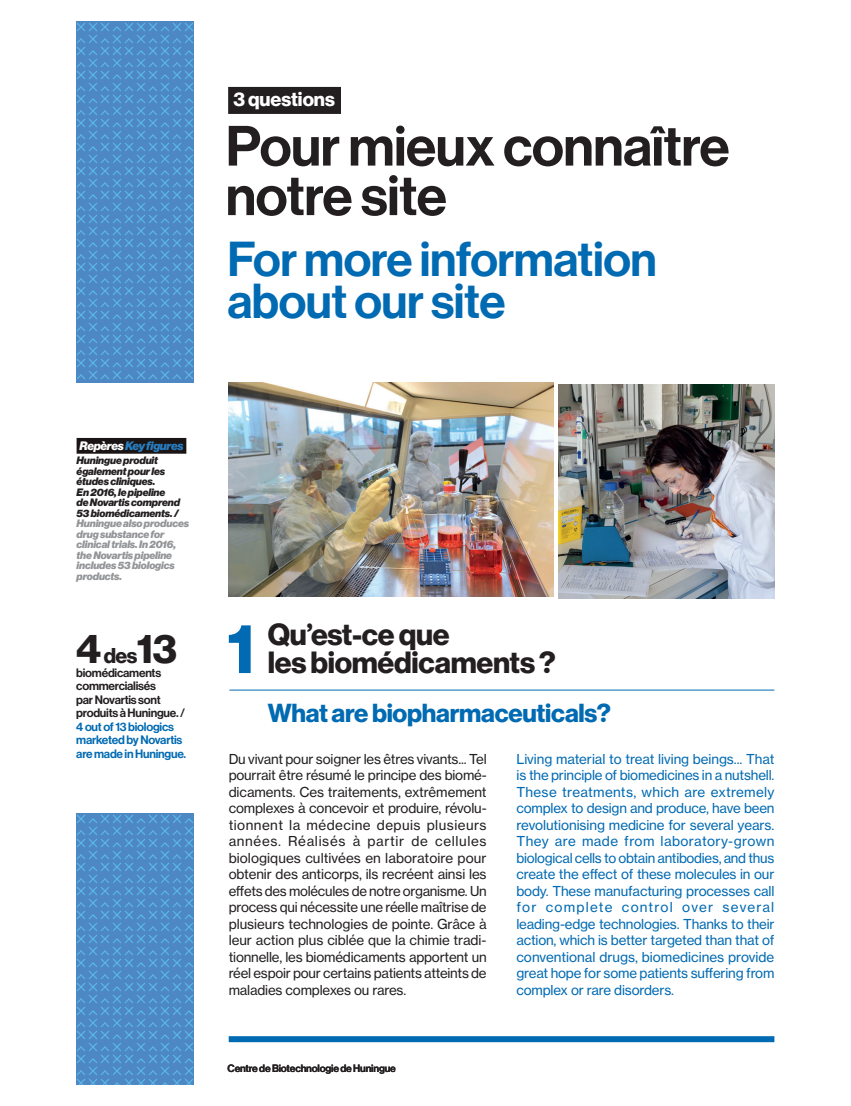
<style>
.page{position:relative;width:851px;height:1106px;background:#fff}
.page>*{position:absolute;margin:0;border:0;box-sizing:border-box;transform-origin:0 0}
.t1{font:700 69px "Volta Modern Display 75";color:#006ab2}
.t2{font:500 55.5px/49.5px "Volta Modern Display 65";letter-spacing:-.01em;color:#231f20}
.t3{font:500 48px "Volta Modern Display 65";letter-spacing:-.01em;color:#006ab2}
.t4{font:700 40.5px "Volta Modern Display 75";color:#231f20}
.t5{font:700 30px/28.5px "Volta Modern Display 75";letter-spacing:-.01em;color:#231f20}
.t6{font:700 25.5px "Volta Modern Display 75";letter-spacing:-.01em;color:#006ab2}
.t7{font:700 19.5px "Volta Modern Display 75";color:#fff}
.t8{font:13.5px/16.5px "Volta Modern Text 55 Roman";letter-spacing:-.015em;color:#231f20;text-align:justify}
.t9{font:13.5px/16.5px "Volta Modern Text 55 Roman";letter-spacing:-.015em;color:#006ab2;text-align:justify}
.t10{font:500 12px/13.5px "Volta Modern Display 65";letter-spacing:-.02em;color:#006ab2}
.t11{font:500 12px/13.5px "Volta Modern Display 65";letter-spacing:-.02em;color:#231f20}
.t12{font:12px "Volta Modern Display 96 Black Ita";letter-spacing:-.025em;color:#287dbe}
.t13{font:10.5px/10.5px "Volta Modern Display 96 Black Ita";letter-spacing:-.01em;color:#939598}
.t14{font:10.5px/10.5px "Volta Modern Display 96 Black Ita";letter-spacing:-.01em;color:#231f20}
.t15{font:500 10.5px "Volta Modern Display 65";letter-spacing:-.02em;color:#231f20}
.s1{color:#fff}
.s2{color:#231f20}
.s3{font-size:21px}
</style>
<div class="page">
<svg style="left:77px;top:21px;width:116px;height:1063px;fill:#4e88c4"></svg>
<div style="left:64px;top:383px;width:153px;height:429px;background:#fff"></div>
<img style="left:229px;top:383px;width:324px;height:213px">
<img style="left:558px;top:385px;width:216px;height:213px">
<div style="left:229px;top:1036px;width:545px;height:6px;background:#006ab2"></div>
<hr style="left:229px;top:689px;width:545px;height:1px;background:#006ab2">
<div style="left:77px;top:438px;width:109px;height:16px;background:#1a1415"></div>
<div style="left:228px;top:87px;width:113px;height:27px;background:#231f20"></div>
<p class="t7" style="left:233px;top:88px;width:103px">3 questions</p>
<p class="t2" style="left:226px;top:122px;width:505px">Pour mieux connaître notre site</p>
<p class="t3" style="left:227px;top:231px;width:431px">For more information</p>
<p class="t3" style="left:227px;top:273px;width:279px">about our site</p>
<p class="t12" style="left:80px;top:438px;width:106px"><span class="s1">Repères</span>Key figures</p>
<p class="t14" style="left:77px;top:455px;width:90px">Huningue produit également pour les études cliniques.</p>
<p class="t14" style="left:77px;top:487px;width:90px">En 2016, le pipeline</p>
<p class="t14" style="left:77px;top:497px;width:105px">de Novartis comprend</p>
<p class="t13" style="left:77px;top:508px;width:114px"><span class="s2">53 biomédicaments. /<br></span>Huningue also produces drug substance for clinical trials. In 2016,</p>
<p class="t13" style="left:77px;top:550px;width:100px">the Novartis pipeline includes 53 biologics products.</p>
<p class="t4" style="left:76px;top:625px;width:102px">4<span class="s3">des</span>13</p>
<p class="t11" style="left:76px;top:666px;width:86px">biomédicaments commercialisés</p>
<p class="t10" style="left:76px;top:693px;width:111px"><span class="s2">par Novartis sont produits à Huningue. /<br></span>4 out of 13 biologics marketed by Novartis are made in Huningue.</p>
<p class="t1" style="left:227px;top:608px;width:30px">1</p>
<p class="t5" style="left:268px;top:620px;width:289px">Qu’est-ce que<br>les biomédicaments ?</p>
<p class="t6" style="left:268px;top:698px;width:344px">What are biopharmaceuticals?</p>
<p class="t8" style="left:229px;top:750px;width:259px">Du vivant pour soigner les êtres vivants... Tel pourrait être résumé le principe des biomé&shy;dicaments. Ces traitements, extrêmement complexes à concevoir et produire, révolu&shy;tionnent la médecine depuis plusieurs années. Réalisés à partir de cellules biologiques cultivées en laboratoire pour obtenir des anticorps, ils recréent ainsi les effets des molécules de notre organisme. Un process qui nécessite une réelle maîtrise de</p>
<p class="t8" style="left:229px;top:915px;width:259px">plusieurs technologies de pointe. Grâce à leur action plus ciblée que la chimie tradi&shy;tionnelle, les biomédicaments apportent un réel espoir pour certains patients atteints de maladies complexes ou rares.</p>
<p class="t15" style="left:227px;top:1062px;width:170px">Centre de Biotechnologie de Huningue</p>
<p class="t9" style="left:516px;top:750px;width:259px">Living material to treat living beings... That is the principle of biomedicines in a nutshell.<br>These treatments, which are extremely complex to design and produce, have been revolutionising medicine for several years.<br>They are made from laboratory-grown biological cells to obtain antibodies, and thus create the effect of these molecules in our body. These manufacturing processes call for complete control over several leading-edge technologies. Thanks to their action, which is better targeted than that of conventional drugs, biomedicines provide great hope for some patients suffering from complex or rare disorders.</p>
</div>
